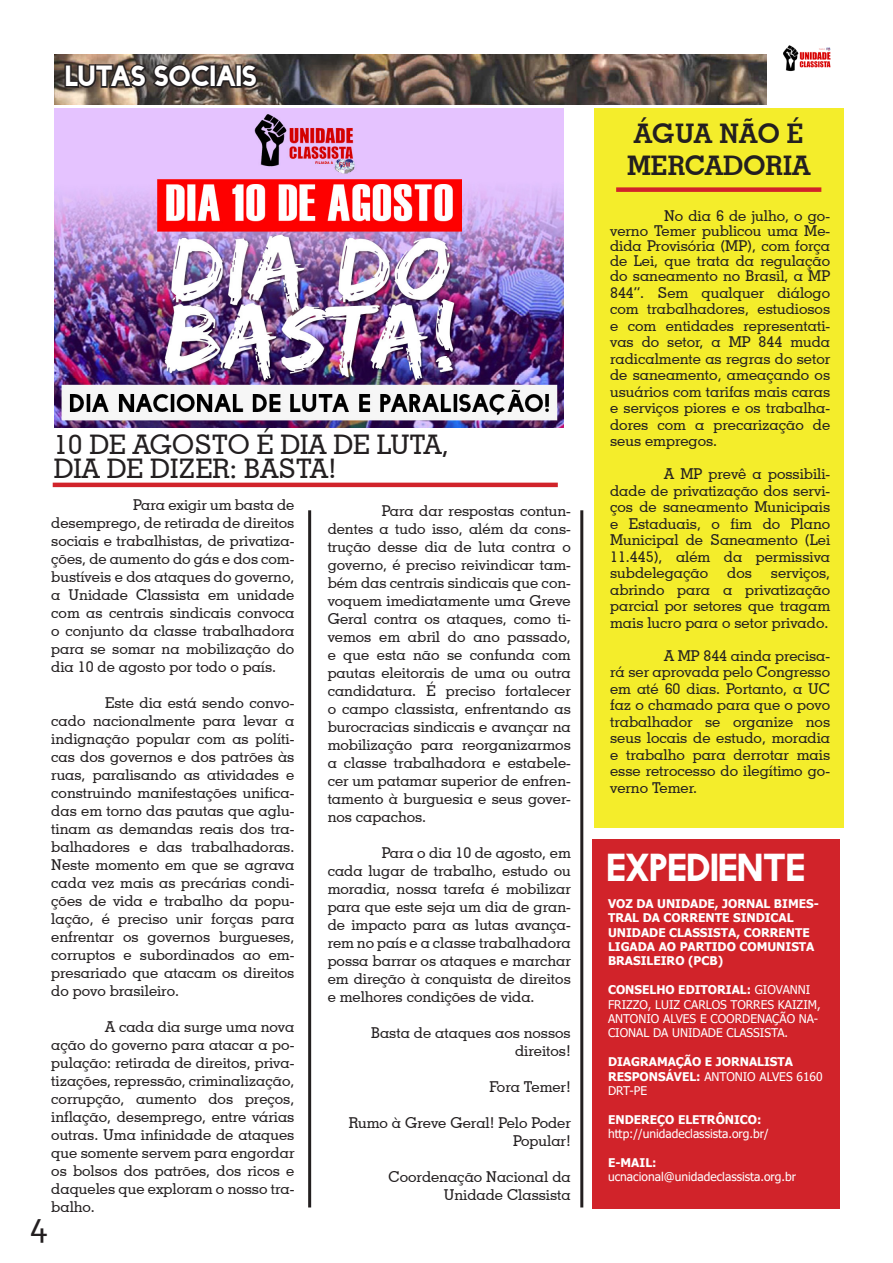
<style>
.page{position:relative;width:893px;height:1263px;background:#fff}
.page>*{position:absolute;margin:0;border:0;box-sizing:border-box;transform-origin:0 0}
.t1{font:36px "Facile Sans";color:#fff}
.t2{font:36px "Corbel";color:#231f20}
.t3{font:500 27px "Geometric Slab 703 BT";color:#231f20}
.t4{font:700 27px "Geometric Slab 703 BT";color:#231f20}
.t5{font:27px "Facile Sans";letter-spacing:-.02em;color:#fff}
.t6{font:500 15px/18px "Geometric Slab 703 BT";color:#231f20;text-align:justify}
.t7{font:12px/14.4px "Tahoma";color:#fff}
.t8{font:700 12px/14.4px "Tahoma";color:#fff}
.s1{font-weight:700}
</style>
<div class="page">
<img style="left:783px;top:45px;width:48px;height:27px">
<div style="left:594px;top:109px;width:249px;height:719px;background:#f4ed2b"></div>
<hr style="left:580px;top:510px;width:3px;height:697px;background:#231f20">
<hr style="left:308px;top:510px;width:3px;height:697px;background:#231f20">
<div style="left:592px;top:839px;width:248px;height:369px;background:#d1232a"></div>
<img style="left:54px;top:54px;width:713px;height:50px">
<svg style="left:63px;top:63px;width:197px;height:40px;background:#584d45"></svg>
<img style="left:54px;top:109px;width:510px;height:319px">
<hr style="left:53px;top:483px;width:505px;height:4px;background:#d1232a">
<div style="left:616px;top:187px;width:205px;height:5px;background:#d1232a"></div>
<p class="t5" style="left:66px;top:61px;width:193px">LUTAS SOCIAIS</p>
<p class="t3" style="left:54px;top:428px;width:397px">10 DE AGOSTO É DIA DE LUTA,</p>
<p class="t3" style="left:54px;top:452px;width:284px">DIA DE DIZER: BASTA!</p>
<p class="t6" style="left:51px;top:496px;width:245px;text-indent:82px">Para exigir um basta de desemprego, de retirada de direitos sociais e trabalhistas, de privatiza&shy;ções, de aumento do gás e dos com&shy;bustíveis e dos ataques do governo, a Unidade Classista em unidade com as centrais sindicais convoca o conjunto da classe trabalhadora para se somar na mobilização do dia 10 de agosto por todo o país.</p>
<p class="t6" style="left:51px;top:694px;width:245px;text-indent:54px">Este dia está sendo convo&shy;cado nacionalmente para levar a indignação popular com as políti&shy;cas dos governos e dos patrões às ruas, paralisando as atividades e construindo manifestações unifica&shy;das em torno das pautas que aglu&shy;tinam as demandas reais dos tra&shy;balhadores e das trabalhadoras.<br>Neste momento em que se agrava cada vez mais as precárias condi&shy;ções de vida e trabalho da popu&shy;lação, é preciso unir forças para enfrentar os governos burgueses, corruptos e subordinados ao em&shy;presariado que atacam os direitos do povo brasileiro.</p>
<p class="t6" style="left:51px;top:1018px;width:245px;text-indent:54px">A cada dia surge uma nova ação do governo para atacar a po&shy;pulação: retirada de direitos, priva&shy;tizações, repressão, criminalização, corrupção, aumento dos preços, inflação, desemprego, entre várias outras. Uma infinidade de ataques que somente servem para engordar os bolsos dos patrões, dos ricos e daqueles que exploram o nosso tra&shy;balho.</p>
<p class="t6" style="left:328px;top:501px;width:245px;text-indent:54px">Para dar respostas contun&shy;dentes a tudo isso, além da cons&shy;trução desse dia de luta contra o governo, é preciso reivindicar tam&shy;bém das centrais sindicais que con&shy;voquem imediatamente uma Greve Geral contra os ataques, como ti&shy;vemos em abril do ano passado, e que esta não se confunda com pautas eleitorais de uma ou outra candidatura. É preciso fortalecer o campo classista, enfrentando as burocracias sindicais e avançar na mobilização para reorganizarmos a classe trabalhadora e estabele&shy;cer um patamar superior de enfren&shy;tamento à burguesia e seus gover&shy;nos capachos.</p>
<p class="t6" style="left:328px;top:843px;width:245px;text-indent:54px">Para o dia 10 de agosto, em cada lugar de trabalho, estudo ou moradia, nossa tarefa é mobilizar para que este seja um dia de gran&shy;de impacto para as lutas avança&shy;rem no país e a classe trabalhadora possa barrar os ataques e marchar em direção à conquista de direitos e melhores condições de vida.</p>
<p class="t6" style="left:371px;top:1023px;width:201px;text-align:right">Basta de ataques aos nossos direitos!</p>
<p class="t6" style="left:489px;top:1077px;width:83px">Fora Temer!</p>
<p class="t6" style="left:349px;top:1113px;width:224px;text-align:right">Rumo à Greve Geral! Pelo Poder<br>Popular!</p>
<p class="t6" style="left:389px;top:1167px;width:184px">Coordenação Nacional da</p>
<p class="t6" style="left:444px;top:1185px;width:129px">Unidade Classista</p>
<h1 class="t2" style="left:29px;top:1201px;width:20px">4</h1>
<p class="t4" style="left:634px;top:117px;width:172px">ÁGUA NÃO É</p>
<p class="t4" style="left:627px;top:149px;width:185px">MERCADORIA</p>
<p class="t6" style="left:610px;top:208px;width:222px;line-height:15px;text-indent:54px">No dia 6 de julho, o go&shy;verno Temer publicou uma Me&shy;dida Provisória (MP), com força de Lei, que trata da regulação do saneamento no Brasil, a MP</p>
<p class="t6" style="left:610px;top:284px;width:222px;line-height:16.5px">844”. Sem qualquer diálogo com trabalhadores, estudiosos e com entidades representati&shy;vas do setor, a MP 844 muda radicalmente as regras do setor de saneamento, ameaçando os usuários com tarifas mais caras e serviços piores e os trabalha&shy;dores com a precarização de seus empregos.</p>
<p class="t6" style="left:610px;top:465px;width:222px;line-height:16.5px;text-indent:54px">A MP prevê a possibili&shy;dade de privatização dos servi&shy;ços de saneamento Municipais e Estaduais, o fim do Plano Municipal de Saneamento (Lei 11.445), além da permissiva subdelegação</p>
<p class="t6" style="left:727px;top:564px;width:26px">dos</p>
<p class="t6" style="left:610px;top:564px;width:222px;line-height:16.5px;text-indent:161px">serviços, abrindo para a privatização parcial por setores que tragam mais lucro para o setor privado.</p>
<p class="t6" style="left:610px;top:647px;width:222px;line-height:16.5px;text-indent:54px">A MP 844 ainda precisa&shy;rá ser aprovada pelo Congresso em até 60 dias. Portanto, a UC faz o chamado para que o povo trabalhador se organize nos seus locais de estudo, moradia e trabalho para derrotar mais esse retrocesso do ilegítimo go&shy;verno Temer.</p>
<p class="t1" style="left:608px;top:847px;width:200px">EXPEDIENTE</p>
<p class="t8" style="left:608px;top:897px;width:212px">VOZ DA UNIDADE, JORNAL BIMES-<br>TRAL DA CORRENTE SINDICAL<br>UNIDADE CLASSISTA, CORRENTE<br>LIGADA AO PARTIDO COMUNISTA<br>BRASILEIRO (PCB)</p>
<p class="t7" style="left:608px;top:983px;width:214px"><span class="s1">CONSELHO EDITORIAL:</span> GIOVANNI<br>FRIZZO, LUIZ CARLOS TORRES KAIZIM,<br>ANTONIO ALVES E COORDENAÇÃO NA-<br>CIONAL DA UNIDADE CLASSISTA.</p>
<p class="t8" style="left:608px;top:1055px;width:187px">DIAGRAMAÇÃO E JORNALISTA</p>
<p class="t7" style="left:608px;top:1070px;width:216px"><span class="s1">RESPONSÁVEL:</span> ANTONIO ALVES 6160<br>DRT-PE</p>
<p class="t8" style="left:608px;top:1113px;width:155px">ENDEREÇO ELETRÔNICO:</p>
<p class="t7" style="left:608px;top:1127px;width:162px">http://unidadeclassista.org.br/</p>
<p class="t8" style="left:608px;top:1156px;width:50px">E-MAIL:</p>
<p class="t7" style="left:608px;top:1170px;width:190px">ucnacional@unidadeclassista.org.br</p>
</div>
